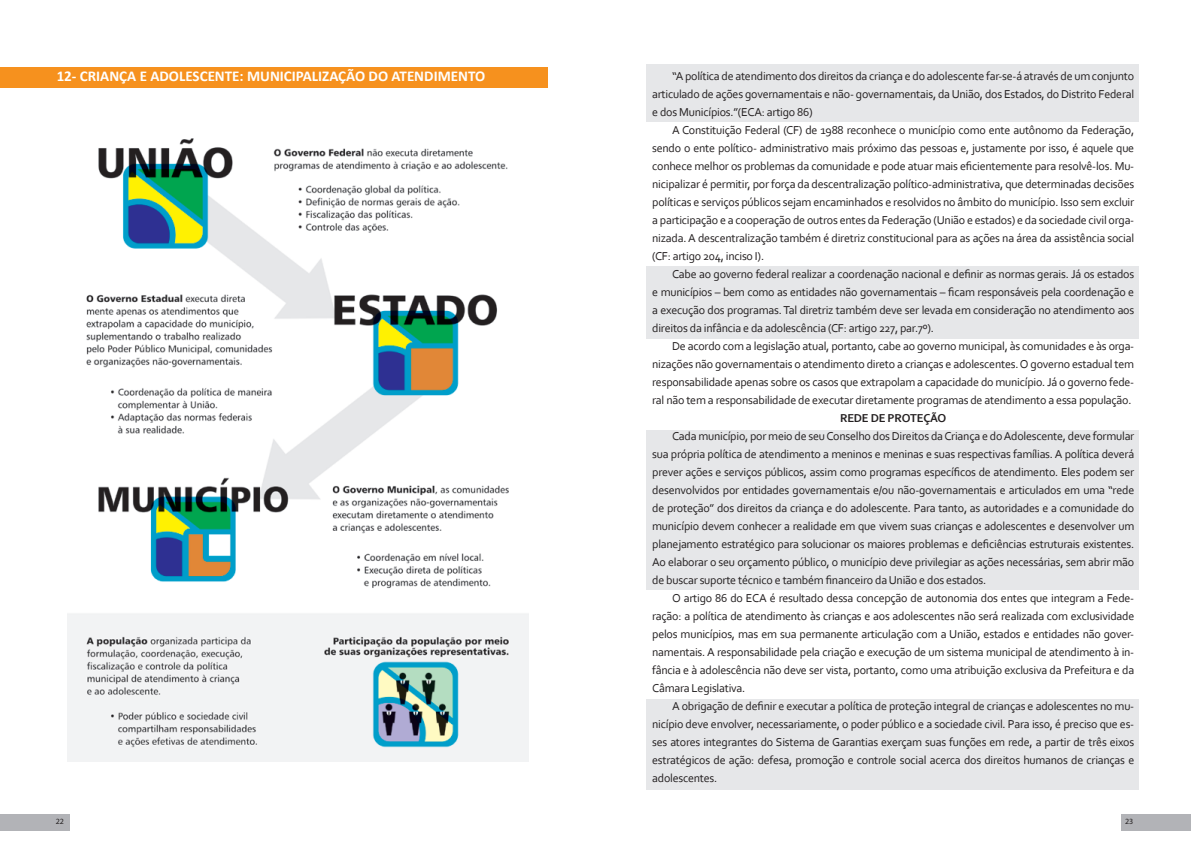
<style>
.page{position:relative;width:1191px;height:842px;background:#fff}
.page>*{position:absolute;margin:0;border:0;box-sizing:border-box;transform-origin:0 0}
.Padrão{font:700 15px "Calibri";color:#fff}
.Padrão-2{font:12px/18px "Corbel";letter-spacing:-.02em;color:#231f20;text-align:justify}
.Padrão-3{font:700 12px "Corbel";letter-spacing:-.02em;color:#231f20}
.t1{font:8px "Myriad";color:#231f20}
</style>
<div class="page">
<div style="left:646px;top:267px;width:492px;height:72px;background:#e6e7e9"></div>
<div style="left:646px;top:430px;width:492px;height:160px;background:#e6e7e9"></div>
<div style="left:646px;top:699px;width:492px;height:91px;background:#e6e7e9"></div>
<div style="left:646px;top:64px;width:492px;height:58px;background:#e6e7e9"></div>
<div style="left:0;top:67px;width:547px;height:21px;background:#f6911e"></div>
<img style="left:67px;top:138px;width:461px;height:624px">
<div style="left:1121px;top:814px;width:70px;height:16px;background:#b2b3b7"></div>
<div style="left:0;top:814px;width:70px;height:16px;background:#b2b3b7"></div>
<p class="Padrão" style="left:57px;top:67px;width:430px">12- CRIANÇA E ADOLESCENTE: MUNICIPALIZAÇÃO DO ATENDIMENTO</p>
<p class="Padrão-2" style="left:652px;top:67px;width:483px;text-indent:20px">“A política de atendimento dos direitos da criança e do adolescente far-se-á através de um conjunto articulado de ações governamentais e não- governamentais, da União, dos Estados, do Distrito Federal e dos Municípios.”(ECA: artigo 86)</p>
<p class="Padrão-2" style="left:652px;top:121px;width:483px;text-indent:20px">A Constituição Federal (CF) de 1988 reconhece o município como ente autônomo da Federação, sendo o ente político- administrativo mais próximo das pessoas e, justamente por isso, é aquele que conhece melhor os problemas da comunidade e pode atuar mais eficientemente para resolvê-los. Mu&shy;nicipalizar é permitir, por força da descentralização político-administrativa, que determinadas decisões políticas e serviços públicos sejam encaminhados e resolvidos no âmbito do município. Isso sem excluir a participação e a cooperação de outros entes da Federação (União e estados) e da sociedade civil orga&shy;nizada. A descentralização também é diretriz constitucional para as ações na área da assistência social (CF: artigo 204, inciso I).</p>
<p class="Padrão-2" style="left:652px;top:265px;width:483px;text-indent:20px">Cabe ao governo federal realizar a coordenação nacional e definir as normas gerais. Já os estados e municípios – bem como as entidades não governamentais – ficam responsáveis pela coordenação e a execução dos programas. Tal diretriz também deve ser levada em consideração no atendimento aos direitos da infância e da adolescência (CF: artigo 227, par.7º).</p>
<p class="Padrão-2" style="left:652px;top:337px;width:483px;text-indent:20px">De acordo com a legislação atual, portanto, cabe ao governo municipal, às comunidades e às orga&shy;nizações não governamentais o atendimento direto a crianças e adolescentes. O governo estadual tem responsabilidade apenas sobre os casos que extrapolam a capacidade do município. Já o governo fede&shy;ral não tem a responsabilidade de executar diretamente programas de atendimento a essa população.</p>
<p class="Padrão-3" style="left:840px;top:410px;width:108px">REDE DE PROTEÇÃO</p>
<p class="Padrão-2" style="left:652px;top:427px;width:483px;text-indent:20px">Cada município, por meio de seu Conselho dos Direitos da Criança e do Adolescente, deve formular sua própria política de atendimento a meninos e meninas e suas respectivas famílias. A política deverá prever ações e serviços públicos, assim como programas específicos de atendimento. Eles podem ser desenvolvidos por entidades governamentais e/ou não-governamentais e articulados em uma “rede de proteção” dos direitos da criança e do adolescente. Para tanto, as autoridades e a comunidade do município devem conhecer a realidade em que vivem suas crianças e adolescentes e desenvolver um planejamento estratégico para solucionar os maiores problemas e deficiências estruturais existentes.<br>Ao elaborar o seu orçamento público, o município deve privilegiar as ações necessárias, sem abrir mão de buscar suporte técnico e também financeiro da União e dos estados.</p>
<p class="Padrão-2" style="left:652px;top:589px;width:483px;text-indent:20px">O artigo 86 do ECA é resultado dessa concepção de autonomia dos entes que integram a Fede&shy;ração: a política de atendimento às crianças e aos adolescentes não será realizada com exclusividade pelos municípios, mas em sua permanente articulação com a União, estados e entidades não gover&shy;namentais. A responsabilidade pela criação e execução de um sistema municipal de atendimento à in&shy;fância e à adolescência não deve ser vista, portanto, como uma atribuição exclusiva da Prefeitura e da Câmara Legislativa.</p>
<p class="Padrão-2" style="left:652px;top:697px;width:483px;text-indent:20px">A obrigação de definir e executar a política de proteção integral de crianças e adolescentes no mu&shy;nicípio deve envolver, necessariamente, o poder público e a sociedade civil. Para isso, é preciso que es&shy;ses atores integrantes do Sistema de Garantias exerçam suas funções em rede, a partir de três eixos estratégicos de ação: defesa, promoção e controle social acerca dos direitos humanos de crianças e adolescentes.</p>
<p class="t1" style="left:56px;top:817px;width:10px">22</p>
<p class="t1" style="left:1125px;top:817px;width:10px">23</p>
</div>
